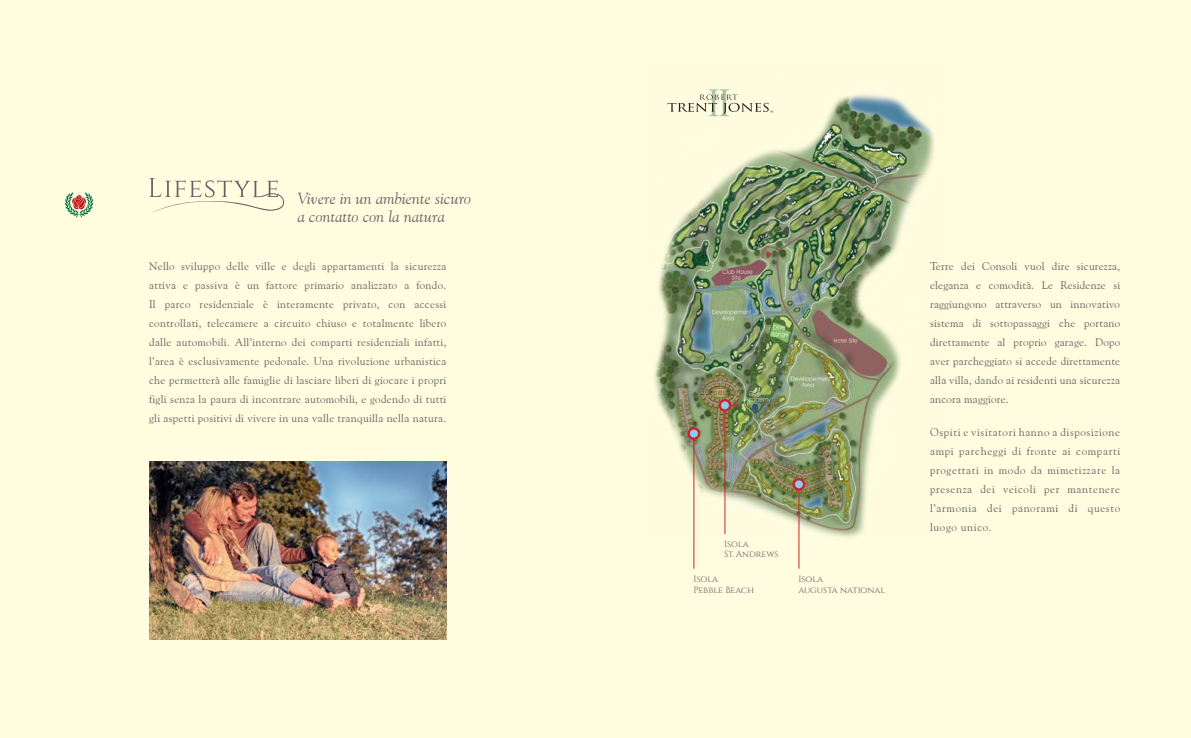
<style>
.page{position:relative;width:1191px;height:738px;background:#fff}
.page>*{position:absolute;margin:0;border:0;box-sizing:border-box;transform-origin:0 0}
.t1{font:italic 16px/18px "Goudy Old Style BT";letter-spacing:.01em;color:#616264}
.t2{font:11px/19px "Goudy Old Style BT";letter-spacing:.03em;color:#616264;text-align:justify}
.t3{font:9px/10.8px "Cinzel";color:#616264}
</style>
<div class="page">
<div style="left:0;top:0;width:1191px;height:737px;background:#fffcdf"></div>
<img style="left:654px;top:94px;width:280px;height:445px">
<img style="left:149px;top:461px;width:297px;height:178px">
<hr style="left:724px;top:405px;width:1px;height:128px;background:#d2232a">
<hr style="left:693px;top:433px;width:1px;height:135px;background:#d2232a">
<hr style="left:798px;top:487px;width:1px;height:81px;background:#d2232a">
<svg style="left:149px;top:178px;width:135px;height:34px"></svg>
<svg style="left:65px;top:192px;width:28px;height:25px"></svg>
<svg style="left:687px;top:427px;width:13px;height:12px"></svg>
<svg style="left:792px;top:477px;width:13px;height:13px"></svg>
<div style="left:690px;top:429px;width:8px;height:8px;background:#83cff4;border-radius:50%"></div>
<div style="left:795px;top:480px;width:8px;height:8px;background:#83cff4;border-radius:50%"></div>
<svg style="left:718px;top:398px;width:13px;height:13px"></svg>
<div style="left:721px;top:401px;width:8px;height:8px;background:#83cff4;border-radius:50%"></div>
<svg style="left:667px;top:89px;width:106px;height:27px"></svg>
<h1 class="t1" style="left:298px;top:189px;width:175px">Vivere in un ambiente sicuro a contatto con la natura</h1>
<p class="t2" style="left:149px;top:256px;width:299px">Nello sviluppo delle ville e degli appartamenti la sicurezza attiva e passiva è un fattore primario analizzato a fondo.<br>Il parco residenziale è interamente privato, con accessi controllati, telecamere a circuito chiuso e totalmente libero dalle automobili. All’interno dei comparti residenziali infatti, l’area è esclusivamente pedonale. Una rivoluzione urbanistica che permetterà alle famiglie di lasciare liberi di giocare i propri figli senza la paura di incontrare automobili, e godendo di tutti gli aspetti positivi di vivere in una valle tranquilla nella natura.</p>
<p class="t3" style="left:724px;top:537px;width:56px">Isola<br>St. Andrews</p>
<p class="t3" style="left:693px;top:573px;width:62px">Isola<br>Pebble Beach</p>
<p class="t3" style="left:798px;top:573px;width:88px">Isola<br>augusta national</p>
<p class="t2" style="left:930px;top:256px;width:191px">Terre dei Consoli vuol dire sicurezza, eleganza e comodità. Le Residenze si raggiungono attraverso un innovativo sistema di sottopassaggi che portano direttamente al proprio garage. Dopo aver parcheggiato si accede direttamente alla villa, dando ai residenti una sicurezza ancora maggiore.</p>
<p class="t2" style="left:930px;top:422px;width:191px">Ospiti e visitatori hanno a disposizione ampi parcheggi di fronte ai comparti progettati in modo da mimetizzare la presenza dei veicoli per mantenere l’armonia dei panorami di questo luogo unico.</p>
</div>
